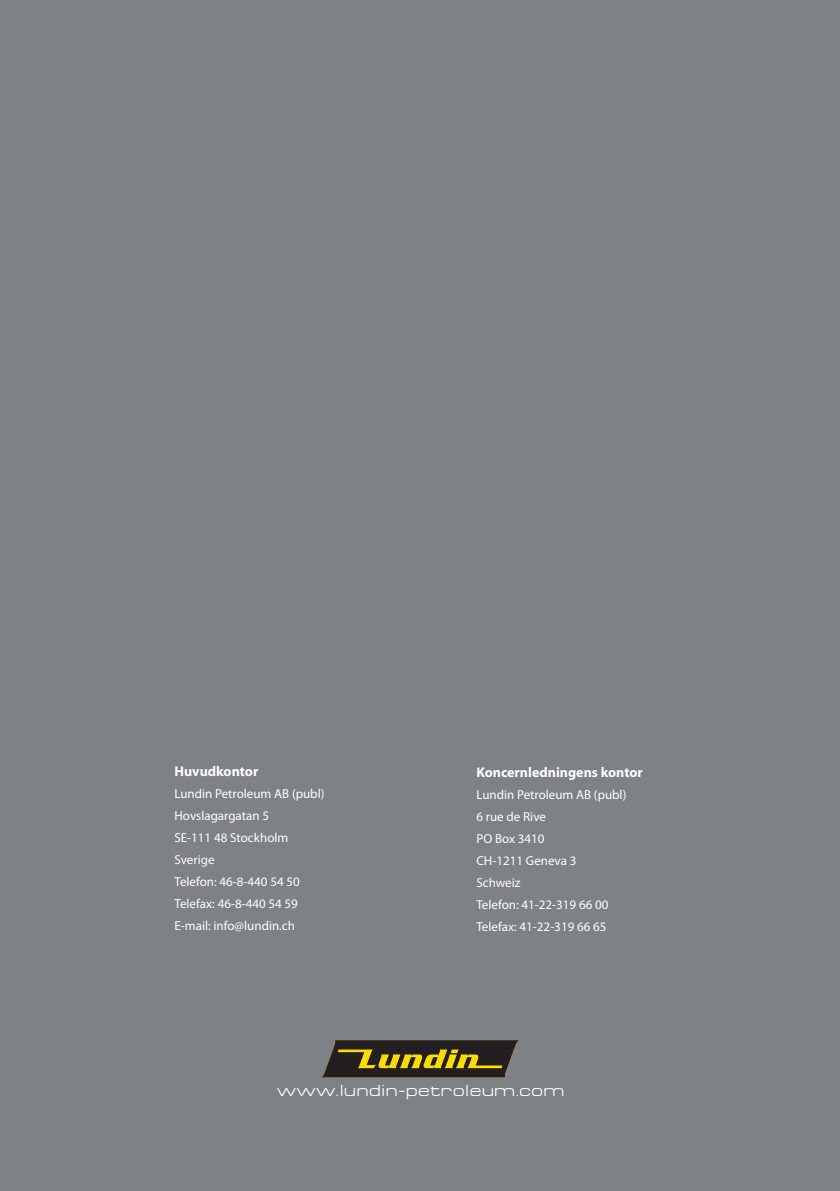
<style>
.page{position:relative;width:840px;height:1191px;background:#fff}
.page>*{position:absolute;margin:0;border:0;box-sizing:border-box;transform-origin:0 0}
.t1{font:16px "Micro Extended";letter-spacing:.05em;color:#fff}
.t2{font:700 14px "Myriad Pro";color:#fff}
.t3{font:13px/22px "Myriad Pro";color:#fff}
</style>
<div class="page">
<div style="left:0;top:0;width:839px;height:1191px;background:#7e8185"></div>
<svg style="left:322px;top:1040px;width:196px;height:37px;background:#504721"></svg>
<p class="t2" style="left:174px;top:766px;width:85px">Huvudkontor</p>
<p class="t3" style="left:174px;top:784px;width:151px">Lundin Petroleum AB (publ)<br>Hovslagargatan 5<br>SE-111 48 Stockholm<br>Sverige<br>Telefon: 46-8-440 54 50<br>Telefax: 46-8-440 54 59<br>E-mail: info@lundin.ch</p>
<p class="t2" style="left:476px;top:767px;width:168px">Koncernledningens kontor</p>
<p class="t3" style="left:476px;top:784px;width:151px">Lundin Petroleum AB (publ)<br>6 rue de Rive<br>PO Box 3410<br>CH-1211 Geneva 3<br>Schweiz<br>Telefon: 41-22-319 66 00<br>Telefax: 41-22-319 66 65</p>
<p class="t1" style="left:277px;top:1084px;width:288px">www.lundin-petroleum.com</p>
</div>
